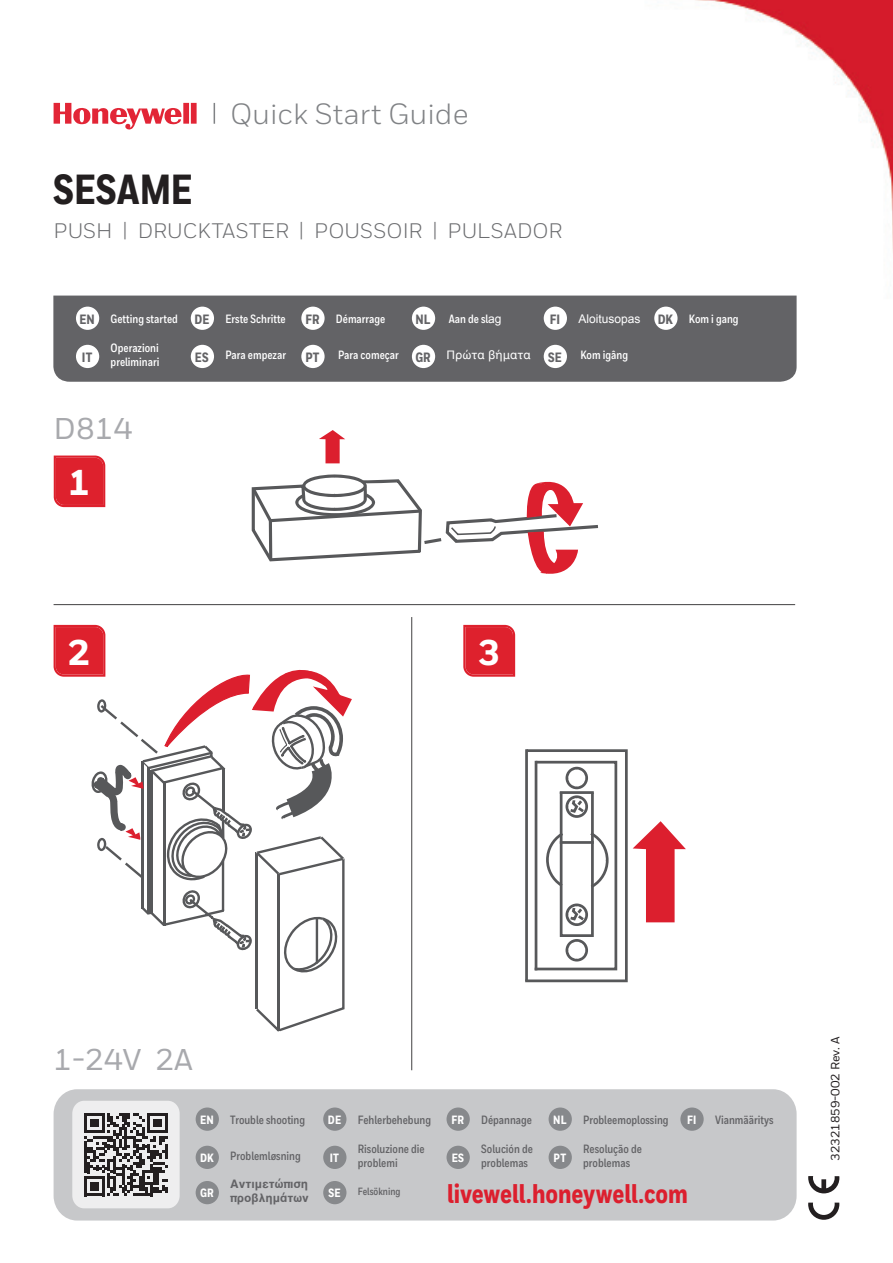
<style>
.page{position:relative;width:893px;height:1263px;background:#fff}
.page>*{position:absolute;margin:0;border:0;box-sizing:border-box;transform-origin:0 0}
.t1{font:800 42px "Honeywell Cond";color:#231f20}
.t2{font:800 35.55px "Honeywell Sans";color:#fff}
.t3{font:500 30px "Honeywell Sans";color:#a8a9ad}
.t4{font:29.25px "Honeywell Sans";color:#808285}
.t5{font:800 27px "Honeywell Cond";color:#dc1f2e}
.t6{font:21px "Honeywell Sans";color:#6c6d70}
.t7{font:800 13.5px "Honeywell Cond";letter-spacing:.005em;color:#636366}
.t8{font:700 12px/14.2px "Honeywell Cond";color:#636366}
.t9{font:700 12px/14.2px "Honeywell Cond";color:#fff}
.t10{font:700 12px/14.2px "Helvetica";color:#636366}
.t11{font:800 12px "Honeywell Cond";letter-spacing:.005em;color:#fff}
.t12{font:500 12px "Honeywell Sans";color:#231f20}
.t13{font:12px "Arial";color:#fff}
.t14{font:700 10.5px "Honeywell Cond";color:#636366}
.s1{font-weight:800;font-size:13.5px;color:#636366}
.s2{font-family:"Arial";font-weight:400}
.s3{font-family:"Helvetica";font-weight:400}
</style>
<div class="page">
<img style="left:281px;top:0;width:612px;height:606px">
<div style="left:53px;top:296px;width:744px;height:86px;background:#636366"></div>
<div style="left:76px;top:307px;width:23px;height:23px;background:#fff;border-radius:50%"></div>
<div style="left:191px;top:307px;width:23px;height:23px;background:#fff;border-radius:50%"></div>
<div style="left:301px;top:307px;width:24px;height:23px;background:#fff;border-radius:50%"></div>
<div style="left:412px;top:307px;width:23px;height:23px;background:#fff;border-radius:50%"></div>
<div style="left:544px;top:307px;width:23px;height:23px;background:#fff;border-radius:50%"></div>
<div style="left:654px;top:307px;width:23px;height:23px;background:#fff;border-radius:50%"></div>
<div style="left:76px;top:345px;width:23px;height:23px;background:#fff;border-radius:50%"></div>
<div style="left:191px;top:345px;width:23px;height:23px;background:#fff;border-radius:50%"></div>
<div style="left:301px;top:345px;width:24px;height:23px;background:#fff;border-radius:50%"></div>
<div style="left:412px;top:345px;width:23px;height:23px;background:#fff;border-radius:50%"></div>
<div style="left:544px;top:345px;width:23px;height:23px;background:#fff;border-radius:50%"></div>
<div style="left:54px;top:1089px;width:743px;height:131px;background:#c7c8ca;border-radius:24px"></div>
<svg style="left:808px;top:1176px;width:31px;height:17px"></svg>
<svg style="left:808px;top:1202px;width:31px;height:18px"></svg>
<div style="left:72px;top:1101px;width:108px;height:107px;background:#eeeeef;border-radius:12px"></div>
<svg style="left:84px;top:1113px;width:84px;height:83px"></svg>
<div style="left:196px;top:1107px;width:23px;height:24px;background:#87898c;border-radius:50%"></div>
<div style="left:323px;top:1107px;width:23px;height:24px;background:#87898c;border-radius:50%"></div>
<div style="left:446px;top:1107px;width:24px;height:24px;background:#87898c;border-radius:50%"></div>
<div style="left:549px;top:1107px;width:23px;height:24px;background:#87898c;border-radius:50%"></div>
<div style="left:680px;top:1107px;width:24px;height:24px;background:#87898c;border-radius:50%"></div>
<div style="left:196px;top:1146px;width:23px;height:23px;background:#87898c;border-radius:50%"></div>
<div style="left:323px;top:1146px;width:23px;height:23px;background:#87898c;border-radius:50%"></div>
<div style="left:446px;top:1146px;width:24px;height:23px;background:#87898c;border-radius:50%"></div>
<div style="left:549px;top:1146px;width:23px;height:23px;background:#87898c;border-radius:50%"></div>
<div style="left:196px;top:1181px;width:23px;height:23px;background:#87898c;border-radius:50%"></div>
<div style="left:323px;top:1181px;width:23px;height:23px;background:#87898c;border-radius:50%"></div>
<svg style="left:54px;top:455px;width:51px;height:52px;background:#df2833"></svg>
<svg style="left:319px;top:430px;width:26px;height:33px"></svg>
<svg style="left:252px;top:474px;width:346px;height:101px"></svg>
<svg style="left:463px;top:625px;width:52px;height:52px;background:#df2934"></svg>
<svg style="left:54px;top:625px;width:298px;height:407px"></svg>
<svg style="left:633px;top:821px;width:53px;height:101px"></svg>
<hr style="left:527px;top:979px;width:99px;height:3px;background:#57585a">
<hr style="left:625px;top:751px;width:3px;height:230px;background:#57585a">
<hr style="left:528px;top:749px;width:98px;height:3px;background:#57585a">
<hr style="left:525px;top:751px;width:3px;height:228px;background:#57585a">
<hr style="left:536px;top:968px;width:80px;height:2px;background:#57585a">
<hr style="left:614px;top:762px;width:3px;height:207px;background:#57585a">
<hr style="left:537px;top:761px;width:79px;height:2px;background:#57585a">
<hr style="left:535px;top:762px;width:2px;height:207px;background:#57585a">
<hr style="left:591px;top:794px;width:3px;height:142px;background:#57585a">
<svg style="left:560px;top:936px;width:34px;height:25px"></svg>
<hr style="left:561px;top:934px;width:31px;height:3px;background:#57585a">
<hr style="left:560px;top:793px;width:2px;height:143px;background:#57585a">
<hr style="left:561px;top:841px;width:31px;height:3px;background:#57585a">
<svg style="left:546px;top:832px;width:17px;height:55px"></svg>
<svg style="left:590px;top:832px;width:19px;height:56px"></svg>
<svg style="left:560px;top:767px;width:34px;height:51px"></svg>
<svg style="left:565px;top:903px;width:23px;height:23px"></svg>
<svg style="left:214px;top:103px;width:1px;height:21px"></svg>
<svg style="left:54px;top:103px;width:143px;height:27px"></svg>
<hr style="left:411px;top:617px;width:1px;height:453px;background:#424142">
<hr style="left:54px;top:604px;width:741px;height:1px;background:#424142">
<h3 class="t4" style="left:230px;top:96px;width:240px">Quick Start Guide</h3>
<h1 class="t1" style="left:54px;top:164px;width:141px">SESAME</h1>
<h3 class="t6" style="left:54px;top:218px;width:510px">PUSH | DRUCKTASTER | POUSSOIR | PULSADOR</h3>
<p class="t9" style="left:79px;top:312px;width:208px"><span class="s1">EN</span> Getting started <span class="s1">DE</span> Erste Schritte</p>
<p class="t9" style="left:305px;top:312px;width:81px"><span class="s1">FR</span> Démarrage</p>
<p class="t7" style="left:416px;top:311px;width:16px">NL</p>
<p class="t9" style="left:449px;top:312px;width:54px">Aan de sl<span class="s2">ag</span></p>
<p class="t7" style="left:550px;top:311px;width:12px">FI</p>
<p class="t13" style="left:578px;top:310px;width:64px">Aloitusopas</p>
<p class="t9" style="left:658px;top:312px;width:82px"><span class="s1">DK</span> Kom i gang</p>
<p class="t7" style="left:82px;top:349px;width:12px">IT</p>
<p class="t9" style="left:111px;top:341px;width:50px">Operazioni preliminari</p>
<p class="t9" style="left:195px;top:348px;width:93px"><span class="s1">ES</span> Para empezar</p>
<p class="t7" style="left:305px;top:349px;width:16px">PT</p>
<p class="t9" style="left:338px;top:348px;width:194px">Para começar <span class="s1">GR</span> <span class="s3">Πρώτα βήματα</span></p>
<p class="t7" style="left:548px;top:349px;width:15px">SE</p>
<p class="t9" style="left:580px;top:348px;width:49px">Kom igâng</p>
<h3 class="t3" style="left:54px;top:410px;width:80px">D814</h3>
<h2 class="t2" style="left:68px;top:461px;width:24px">1</h2>
<h2 class="t2" style="left:68px;top:630px;width:24px">2</h2>
<h2 class="t2" style="left:478px;top:630px;width:24px">3</h2>
<h3 class="t3" style="left:54px;top:1042px;width:141px">1-24V 2A</h3>
<p class="t11" style="left:200px;top:1112px;width:15px">EN</p>
<p class="t8" style="left:230px;top:1113px;width:76px">Trouble shooting</p>
<p class="t11" style="left:328px;top:1112px;width:15px">DE</p>
<p class="t8" style="left:358px;top:1113px;width:75px">Fehlerbehebung</p>
<p class="t11" style="left:452px;top:1112px;width:14px">FR</p>
<p class="t8" style="left:481px;top:1113px;width:52px">Dépannage</p>
<p class="t11" style="left:553px;top:1112px;width:15px">NL</p>
<p class="t8" style="left:583px;top:1113px;width:87px">Probleemoplossing</p>
<p class="t11" style="left:687px;top:1112px;width:11px">FI</p>
<p class="t8" style="left:715px;top:1113px;width:60px">Vianmääritys</p>
<p class="t11" style="left:200px;top:1150px;width:15px">DK</p>
<p class="t8" style="left:230px;top:1149px;width:72px">Problemløsning</p>
<p class="t11" style="left:330px;top:1150px;width:11px">IT</p>
<p class="t8" style="left:358px;top:1142px;width:68px">Risoluzione die problemi</p>
<p class="t11" style="left:452px;top:1150px;width:14px">ES</p>
<p class="t8" style="left:481px;top:1142px;width:53px">Solución de problemas</p>
<p class="t11" style="left:554px;top:1150px;width:14px">PT</p>
<p class="t8" style="left:583px;top:1142px;width:60px">Resolução de problemas</p>
<p class="t11" style="left:200px;top:1186px;width:15px">GR</p>
<p class="t10" style="left:230px;top:1177px;width:80px">Αντιμετώπιση προβλημάτων</p>
<p class="t11" style="left:328px;top:1186px;width:14px">SE</p>
<p class="t14" style="left:358px;top:1185px;width:44px">Felsökning</p>
<h3 class="t5" style="left:447px;top:1177px;width:242px">livewell.honeywell.com</h3>
<p class="t12" style="left:828px;top:1161px;width:125px;rotate:-90deg">32321859-002 Rev. A</p>
</div>
